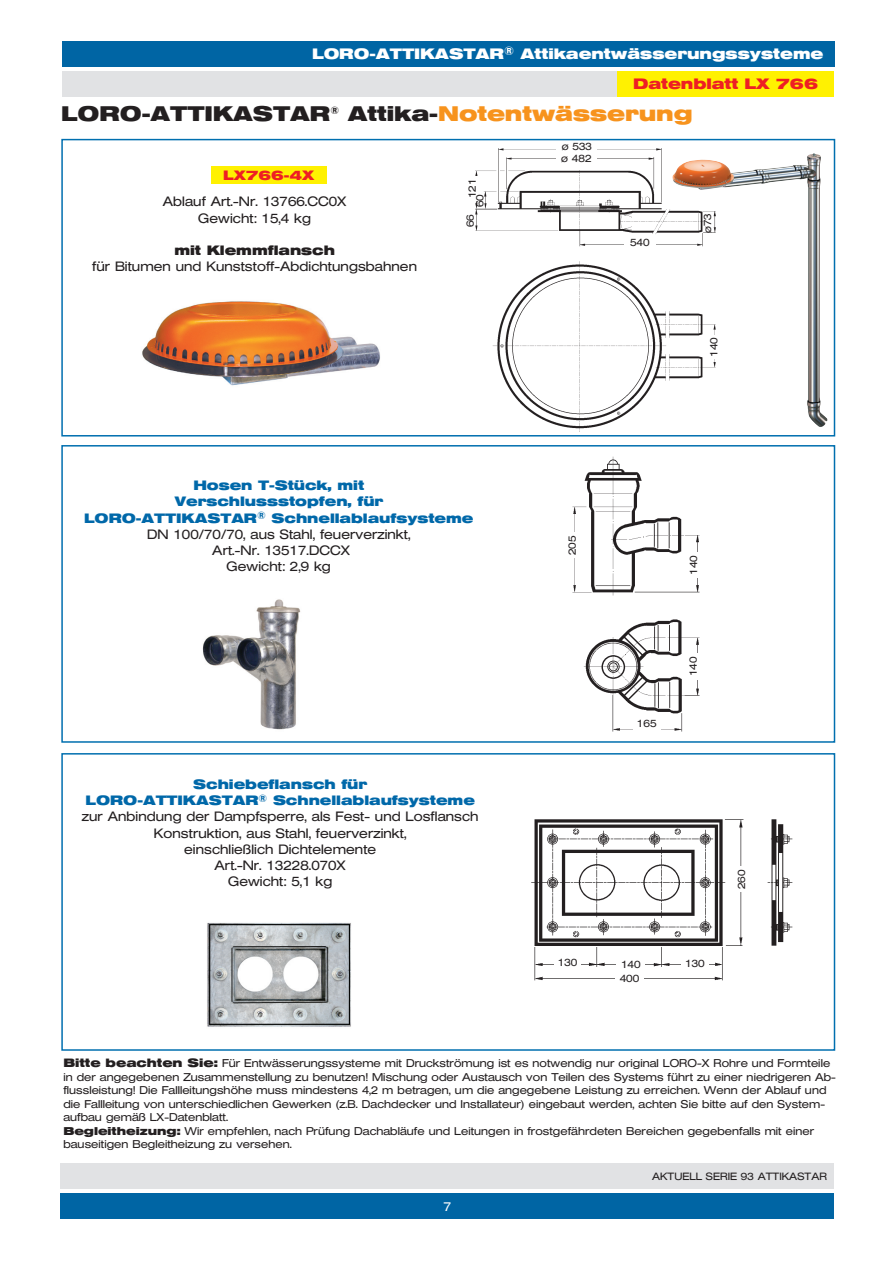
<style>
.page{position:relative;width:893px;height:1263px;background:#fff}
.page>*{position:absolute;margin:0;border:0;box-sizing:border-box;transform-origin:0 0}
.t1{font:700 21px "Helvetica Extended BQ";color:#231f20}
.t2{font:700 15px/29.8px "Helvetica Extended BQ";color:#fff}
.t3{font:300 13.5px/16.2px "Helvetica Extended BQ";color:#231f20;text-align:center}
.t4{font:700 13.5px/16.2px "Helvetica Extended BQ";color:#0068a9;text-align:center}
.t5{font:700 13.5px "Helvetica Extended BQ";color:#231f20}
.t6{font:700 13.5px "Helvetica Extended BQ";color:#ee1e24}
.t7{font:300 12.75px "Helvetica Extended BQ";color:#fff}
.t8{font:300 11.25px/13.5px "Helvetica Extended BQ";color:#231f20}
.t9{font:300 10.5px/7.6px "Helvetica Extended BQ";color:#231f20}
.s1{color:#ee1e24}
.s2{color:#f7931d}
.s3{font-weight:300;color:#231f20}
.s4{font-weight:700;color:#0068a9}
.s5{font-weight:700;font-size:12px}
.s6{font-weight:700}
</style>
<div class="page">
<div style="left:60px;top:1193px;width:774px;height:26px;background:#0065a4"></div>
<div style="left:60px;top:1164px;width:774px;height:25px;background:#e1e2e4"></div>
<div style="left:62px;top:71px;width:772px;height:25px;background:#e1e2e4"></div>
<div style="left:63px;top:41px;width:760px;height:26px;background:#0065a4"></div>
<div style="left:617px;top:71px;width:217px;height:25px;background:#fff101"></div>
<div style="left:61px;top:139px;width:774px;height:297px;background:#fff;border:2px solid #006faf"></div>
<div style="left:61px;top:445px;width:774px;height:298px;background:#fff;border:2px solid #006faf"></div>
<div style="left:61px;top:753px;width:774px;height:298px;background:#fff;border:2px solid #006faf"></div>
<img style="left:142px;top:301px;width:238px;height:85px">
<img style="left:207px;top:922px;width:144px;height:105px">
<img style="left:475px;top:148px;width:197px;height:284px">
<img style="left:572px;top:456px;width:128px;height:276px">
<img style="left:531px;top:819px;width:262px;height:162px">
<div style="left:467px;top:176px;width:16px;height:24px;background:#fff"></div>
<div style="left:557px;top:141px;width:40px;height:16px;background:#fff"></div>
<div style="left:556px;top:153px;width:40px;height:17px;background:#fff"></div>
<div style="left:624px;top:237px;width:32px;height:18px;background:#fff"></div>
<div style="left:688px;top:552px;width:16px;height:26px;background:#fff"></div>
<div style="left:567px;top:533px;width:16px;height:25px;background:#fff"></div>
<div style="left:687px;top:653px;width:16px;height:27px;background:#fff"></div>
<div style="left:633px;top:718px;width:28px;height:16px;background:#fff"></div>
<div style="left:736px;top:867px;width:16px;height:25px;background:#fff"></div>
<div style="left:681px;top:958px;width:28px;height:16px;background:#fff"></div>
<div style="left:617px;top:959px;width:28px;height:16px;background:#fff"></div>
<div style="left:554px;top:957px;width:27px;height:16px;background:#fff"></div>
<div style="left:615px;top:972px;width:29px;height:16px;background:#fff"></div>
<img style="left:672px;top:153px;width:156px;height:274px">
<img style="left:202px;top:599px;width:99px;height:131px">
<div style="left:211px;top:167px;width:115px;height:17px;background:#fff101"></div>
<h2 class="t2" style="left:633px;top:39px;width:192px;text-indent:-321px">LORO-ATTIKASTAR<sup>®</sup> Attikaentwässerungssysteme<br><span class="s1">Datenblatt LX 766</span></h2>
<h1 class="t1" style="left:61px;top:102px;width:633px">LORO-ATTIKASTAR<sup>®</sup> Attika-<span class="s2">Notentwässerung</span></h1>
<p class="t6" style="left:223px;top:168px;width:92px">LX766-4X</p>
<p class="t3" style="left:163px;top:194px;width:185px">Ablauf Art.-Nr. 13766.CC0X<br>Gewicht: 15,4 kg</p>
<p class="t5" style="left:174px;top:242px;width:162px">mit Klemmflansch</p>
<p class="t3" style="left:92px;top:259px;width:326px">für Bitumen und Kunststoff-Abdichtungsbahnen</p>
<p class="t9" style="left:469px;top:207px;width:30px;text-indent:9px;rotate:-90deg">121<br>60</p>
<p class="t9" style="left:466px;top:227px;width:15px;rotate:-90deg">66</p>
<p class="t4" style="left:84px;top:478px;width:391px">Hosen T-Stück, mit<br>Verschlussstopfen, für<br>LORO-ATTIKASTAR<sup>®</sup> Schnellablaufsysteme<br><span class="s3">DN 100/70/70, aus Stahl, feuerverzinkt,<br>Art.-Nr. 13517.DCCX<br>Gewicht: 2,9 kg</span></p>
<p class="t3" style="left:82px;top:776px;width:398px"><span class="s4">Schiebeflansch für<br>LORO-ATTIKASTAR</span><sup>®</sup> <span class="s4">Schnellablaufsysteme </span>zur Anbindung der Dampfsperre, als Fest- und Losflansch<br>Konstruktion, aus Stahl, feuerverzinkt,<br>einschließlich Dichtelemente<br>Art.-Nr. 13228.070X<br>Gewicht: 5,1 kg</p>
<p class="t9" style="left:561px;top:141px;width:32px;line-height:11.9px">ø 533 ø 482</p>
<p class="t9" style="left:630px;top:239px;width:21px">540</p>
<p class="t9" style="left:704px;top:233px;width:22px;rotate:-90deg">ø73</p>
<p class="t9" style="left:710px;top:357px;width:21px;rotate:-90deg">140</p>
<p class="t9" style="left:569px;top:555px;width:21px;rotate:-90deg">205</p>
<p class="t9" style="left:690px;top:575px;width:21px;rotate:-90deg">140</p>
<p class="t9" style="left:637px;top:720px;width:21px">165</p>
<p class="t9" style="left:689px;top:676px;width:21px;rotate:-90deg">140</p>
<p class="t9" style="left:558px;top:959px;width:21px">130</p>
<p class="t9" style="left:621px;top:961px;width:21px">140</p>
<p class="t9" style="left:685px;top:960px;width:21px">130</p>
<p class="t9" style="left:620px;top:974px;width:21px">400</p>
<p class="t9" style="left:738px;top:889px;width:21px;rotate:-90deg">260</p>
<p class="t8" style="left:63px;top:1057px;width:774px"><span class="s5">Bitte beachten Sie:</span> Für Entwässerungssysteme mit Druckströmung ist es notwendig nur original LORO-X Rohre und Formteile in der angegebenen Zusammenstellung zu benutzen! Mischung oder Austausch von Teilen des Systems führt zu einer niedrigeren Ab&shy;flussleistung! Die Fallleitungshöhe muss mindestens 4,2 m betragen, um die angegebene Leistung zu erreichen. Wenn der Ablauf und die Fallleitung von unterschiedlichen Gewerken (z.B. Dachdecker und Installateur) eingebaut werden, achten Sie bitte auf den System&shy;aufbau gemäß LX-Datenblatt.<br><span class="s6">Begleitheizung:</span> Wir empfehlen, nach Prüfung Dachabläufe und Leitungen in frostgefährdeten Bereichen gegebenfalls mit einer bauseitigen Begleitheizung zu versehen.</p>
<p class="t7" style="left:443px;top:1199px;width:9px">7</p>
<p class="t9" style="left:652px;top:1173px;width:177px">AKTUELL SERIE 93 ATTIKASTAR</p>
</div>
